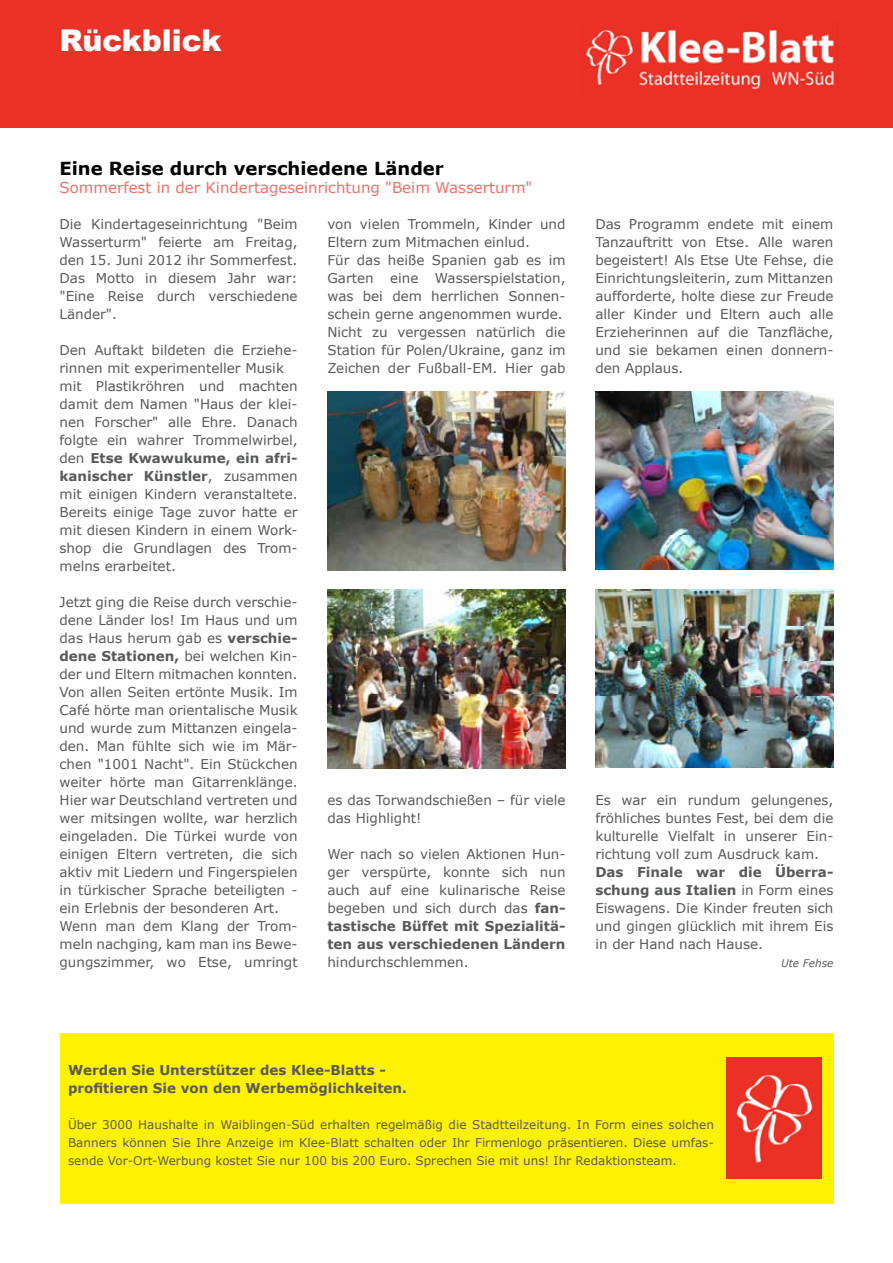
<style>
.page{position:relative;width:893px;height:1263px;background:#fff}
.page>*{position:absolute;margin:0;border:0;box-sizing:border-box;transform-origin:0 0}
.t1{font:900 30px "Arial";color:#fff}
.t2{font:700 18px "Verdana";color:#000}
.t3{font:15px "Verdana";color:#f26f67}
.t4{font:13.5px/18px "Verdana";color:#58595b;text-align:justify}
.t5{font:700 13.5px/18px "Verdana";color:#58595b}
.t6{font:12px/18px "Verdana";color:#58595b;text-align:justify}
.t7{font:italic 10.5px "Verdana";color:#58595b}
.s1{font-weight:700}
</style>
<div class="page">
<div style="left:0;top:0;width:893px;height:128px;background:#ec3226"></div>
<img style="left:586px;top:30px;width:249px;height:60px">
<div style="left:60px;top:1033px;width:773px;height:170px;background:#fff200"></div>
<img style="left:727px;top:1057px;width:94px;height:121px">
<img style="left:327px;top:589px;width:239px;height:179px">
<img style="left:595px;top:589px;width:238px;height:178px">
<img style="left:327px;top:392px;width:239px;height:178px">
<img style="left:595px;top:391px;width:238px;height:179px">
<h1 class="t1" style="left:60px;top:19px;width:163px">Rückblick</h1>
<h2 class="t2" style="left:60px;top:157px;width:386px">Eine Reise durch verschiedene Länder</h2>
<p class="t3" style="left:60px;top:178px;width:474px">Sommerfest in der Kindertageseinrichtung "Beim Wasserturm"</p>
<p class="t4" style="left:60px;top:215px;width:240px">Die Kindertageseinrichtung "Beim Wasserturm" feierte am Freitag, den 15. Juni 2012 ihr Sommerfest.<br>Das Motto in diesem Jahr war: "Eine Reise durch verschiedene Länder".</p>
<p class="t4" style="left:60px;top:341px;width:240px;text-align:left">Den Auftakt bildeten die Erziehe&shy;rinnen mit experimenteller Musik mit Plastikröhren und machten damit dem Namen "Haus der klei&shy;nen Forscher" alle Ehre. Danach folgte ein wahrer Trommelwirbel, den <span class="s1">Etse Kwawukume, ein afri&shy;kanischer Künstler</span>, zusammen mit einigen Kindern veranstaltete.<br>Bereits einige Tage zuvor hatte er mit diesen Kindern in einem Work&shy;shop die Grundlagen des Trom&shy;melns erarbeitet.</p>
<p class="t4" style="left:60px;top:593px;width:240px;text-align:left">Jetzt ging die Reise durch verschie&shy;dene Länder los! Im Haus und um das Haus herum gab es <span class="s1">verschie&shy;dene Stationen,</span> bei welchen Kin&shy;der und Eltern mitmachen konnten.<br>Von allen Seiten ertönte Musik. Im Café hörte man orientalische Musik und wurde zum Mittanzen eingela&shy;den. Man fühlte sich wie im Mär&shy;chen "1001 Nacht". Ein Stückchen weiter hörte man Gitarrenklänge.<br>Hier war Deutschland vertreten und wer mitsingen wollte, war herzlich eingeladen. Die Türkei wurde von einigen Eltern vertreten, die sich aktiv mit Liedern und Fingerspielen in türkischer Sprache beteiligten - ein Erlebnis der besonderen Art.<br>Wenn man dem Klang der Trom&shy;meln nachging, kam man ins Bewe&shy;gungszimmer, wo Etse, umringt</p>
<p class="t4" style="left:327px;top:215px;width:240px;text-align:left">von vielen Trommeln, Kinder und<br>Eltern zum Mitmachen einlud.<br>Für das heiße Spanien gab es im<br>Garten eine Wasserspielstation, was bei dem herrlichen Sonnen&shy;schein gerne angenommen wurde.<br>Nicht zu vergessen natürlich die<br>Station für Polen/Ukraine, ganz im<br>Zeichen der Fußball-EM. Hier gab</p>
<p class="t4" style="left:327px;top:791px;width:240px">es das Torwandschießen – für viele das Highlight!</p>
<p class="t4" style="left:327px;top:845px;width:240px">Wer nach so vielen Aktionen Hun&shy;ger verspürte, konnte sich nun auch auf eine kulinarische Reise begeben und sich durch das <span class="s1">fan&shy;tastische Büffet mit Spezialitä&shy;ten aus verschiedenen Ländern</span></p>
<p class="t4" style="left:327px;top:953px;width:143px">hindurchschlemmen.</p>
<p class="t4" style="left:595px;top:215px;width:240px">Das Programm endete mit einem Tanzauftritt von Etse. Alle waren begeistert! Als Etse Ute Fehse, die Einrichtungsleiterin, zum Mittanzen aufforderte, holte diese zur Freude aller Kinder und Eltern auch alle Erzieherinnen auf die Tanzfläche, und sie bekamen einen donnern&shy;den Applaus.</p>
<p class="t4" style="left:595px;top:791px;width:240px">Es war ein rundum gelungenes, fröhliches buntes Fest, bei dem die kulturelle Vielfalt in unserer Ein&shy;richtung voll zum Ausdruck kam.</p>
<p class="t4" style="left:595px;top:863px;width:240px"><span class="s1">Das Finale war die Überra&shy;schung aus Italien</span> in Form eines Eiswagens. Die Kinder freuten sich und gingen glücklich mit ihrem Eis in der Hand nach Hause.</p>
<p class="t7" style="left:781px;top:957px;width:54px">Ute Fehse</p>
<p class="t5" style="left:68px;top:1061px;width:340px">Werden Sie Unterstützer des Klee-Blatts - profitieren Sie von den Werbemöglichkeiten.</p>
<p class="t6" style="left:68px;top:1116px;width:647px">Über 3000 Haushalte in Waiblingen-Süd erhalten regelmäßig die Stadtteilzeitung. In Form eines solchen Banners können Sie Ihre Anzeige im Klee-Blatt schalten oder Ihr Firmenlogo präsentieren. Diese umfas&shy;sende Vor-Ort-Werbung kostet Sie nur 100 bis 200 Euro. Sprechen Sie mit uns! Ihr Redaktionsteam.</p>
</div>
